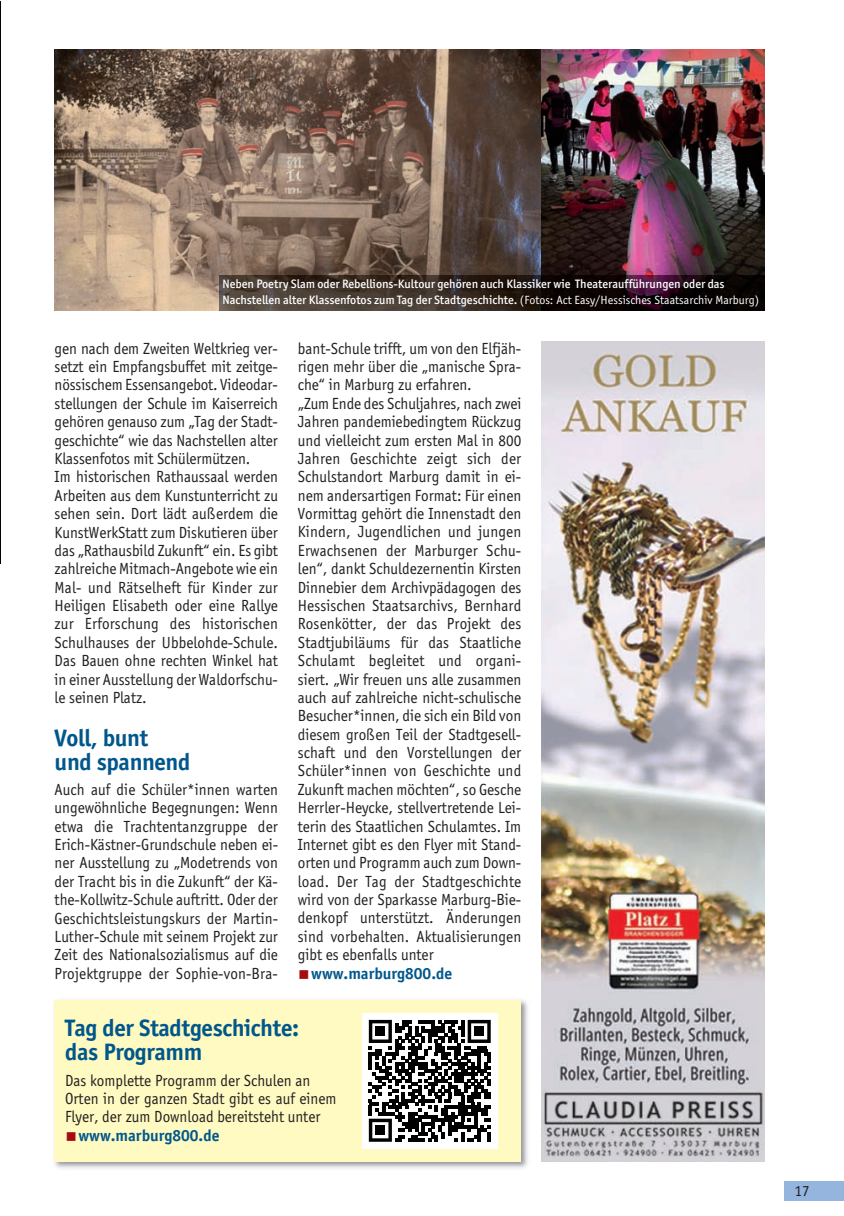
<style>
.page{position:relative;width:844px;height:1216px;background:#fff}
.page>*{position:absolute;margin:0;border:0;box-sizing:border-box;transform-origin:0 0}
.t1{font:700 24.5px/24.5px "Officina Sans";letter-spacing:-.015em;color:#00578b}
.t2{font:16.62px/18.4px "Officina Sans";color:#231f20;text-align:justify;scale:.94 1}
.t3{font:700 16.62px "Officina Sans";color:#00578b}
.t4{font:15.75px "Officina Sans";color:#231f20}
.t5{font:500 12.25px "Officina San ITC";color:#fff}
.s1{font-family:"Officina Sans";font-weight:400}
.s2{font-family:"Ping Fang HK";font-weight:600;font-size:12.25px;color:#a70b12}
</style>
<div class="page">
<hr style="left:0;top:0;width:1px;height:563px;background:#231f20">
<img style="left:0;top:2px;width:1px;height:539px">
<div style="left:784px;top:1181px;width:59px;height:19px;background:#95b5de"></div>
<img style="left:54px;top:1000px;width:474px;height:169px">
<div style="left:55px;top:1000px;width:466px;height:161px;background:#fffac1"></div>
<svg style="left:0;top:541px;width:1px;height:23px"></svg>
<img style="left:55px;top:50px;width:486px;height:261px">
<div style="left:362px;top:1013px;width:135px;height:135px;background:#fff"></div>
<svg style="left:369px;top:1019px;width:121px;height:122px"></svg>
<div style="left:375px;top:1026px;width:10px;height:10px;background:#000"></div>
<div style="left:474px;top:1026px;width:10px;height:10px;background:#000"></div>
<div style="left:375px;top:1125px;width:10px;height:10px;background:#000"></div>
<img style="left:541px;top:50px;width:223px;height:225px">
<img style="left:219px;top:275px;width:545px;height:36px">
<img style="left:541px;top:342px;width:223px;height:819px">
<p class="t5" style="left:222px;top:279px;width:503px">Neben Poetry Slam oder Rebellions-Kultour gehören auch Klassiker wie Theateraufführungen oder das</p>
<p class="t5" style="left:222px;top:295px;width:538px">Nachstellen alter Klassenfotos zum Tag der Stadtgeschichte. <span class="s1">(Fotos: Act Easy/Hessisches Staatsarchiv Marburg)</span></p>
<p class="t2" style="left:55px;top:340px;width:239px">gen nach dem Zweiten Weltkrieg ver&shy;setzt ein Empfangsbuffet mit zeitge&shy;nössischem Essensangebot. Videodar&shy;stellungen der Schule im Kaiserreich gehören genauso zum „Tag der Stadt&shy;geschichte“ wie das Nachstellen alter Klassenfotos mit Schülermützen.</p>
<p class="t2" style="left:55px;top:469px;width:239px">Im historischen Rathaussaal werden Arbeiten aus dem Kunstunterricht zu sehen sein. Dort lädt außerdem die KunstWerkStatt zum Diskutieren über das „Rathausbild Zukunft“ ein. Es gibt zahlreiche Mitmach-Angebote wie ein Mal- und Rätselheft für Kinder zur Heiligen Elisabeth oder eine Rallye zur Erforschung des historischen Schulhauses der Ubbelohde-Schule.<br>Das Bauen ohne rechten Winkel hat in einer Ausstellung der Waldorfschu&shy;le seinen Platz.</p>
<p class="t1" style="left:55px;top:727px;width:95px">Voll, bunt</p>
<p class="t1" style="left:55px;top:752px;width:137px">und spannend</p>
<p class="t2" style="left:55px;top:781px;width:239px">Auch auf die Schüler*innen warten ungewöhnliche Begegnungen: Wenn etwa die Trachtentanzgruppe der Erich-Kästner-Grundschule neben ei&shy;ner Ausstellung zu „Modetrends von der Tracht bis in die Zukunft“ der Kä&shy;the-Kollwitz-Schule auftritt. Oder der Geschichtsleistungskurs der Martin-Luther-Schule mit seinem Projekt zur Zeit des Nationalsozialismus auf die Projektgruppe der Sophie-von-Bra-</p>
<p class="t2" style="left:298px;top:340px;width:239px">bant-Schule trifft, um von den Elfjäh&shy;rigen mehr über die „manische Spra&shy;che“ in Marburg zu erfahren.</p>
<p class="t2" style="left:298px;top:395px;width:239px">„Zum Ende des Schuljahres, nach zwei Jahren pandemiebedingtem Rückzug und vielleicht zum ersten Mal in 800<br>Jahren Geschichte zeigt sich der Schulstandort Marburg damit in ei&shy;nem andersartigen Format: Für einen Vormittag gehört die Innenstadt den Kindern, Jugendlichen und jungen Erwachsenen der Marburger Schu&shy;len“, dankt Schuldezernentin Kirsten Dinnebier dem Archivpädagogen des Hessischen Staatsarchivs, Bernhard Rosenkötter, der das Projekt des Stadtjubiläums für das Staatliche Schulamt begleitet und organi&shy;siert. „Wir freuen uns alle zusammen auch auf zahlreiche nicht-schulische Besucher*innen, die sich ein Bild von diesem großen Teil der Stadtgesell&shy;schaft und den Vorstellungen der Schüler*innen von Geschichte und Zukunft machen möchten“, so Gesche Herrler-Heycke, stellvertretende Lei&shy;terin des Staatlichen Schulamtes. Im Internet gibt es den Flyer mit Stand&shy;orten und Programm auch zum Down&shy;load. Der Tag der Stadtgeschichte wird von der Sparkasse Marburg-Bie&shy;denkopf unterstützt. Änderungen sind vorbehalten. Aktualisierungen gibt es ebenfalls unter</p>
<p class="t3" style="left:298px;top:966px;width:156px"><span class="s2">■</span>www.marburg800.de</p>
<p class="t1" style="left:65px;top:1017px;width:235px">Tag der Stadtgeschichte: das Programm</p>
<p class="t2" style="left:65px;top:1072px;width:262px">Das komplette Programm der Schulen an</p>
<p class="t2" style="left:65px;top:1090px;width:290px">Orten in der ganzen Stadt gibt es auf einem<br>Flyer, der zum Download bereitsteht unter</p>
<p class="t3" style="left:65px;top:1128px;width:156px"><span class="s2">■</span>www.marburg800.de</p>
<p class="t4" style="left:794px;top:1184px;width:17px">17</p>
</div>
